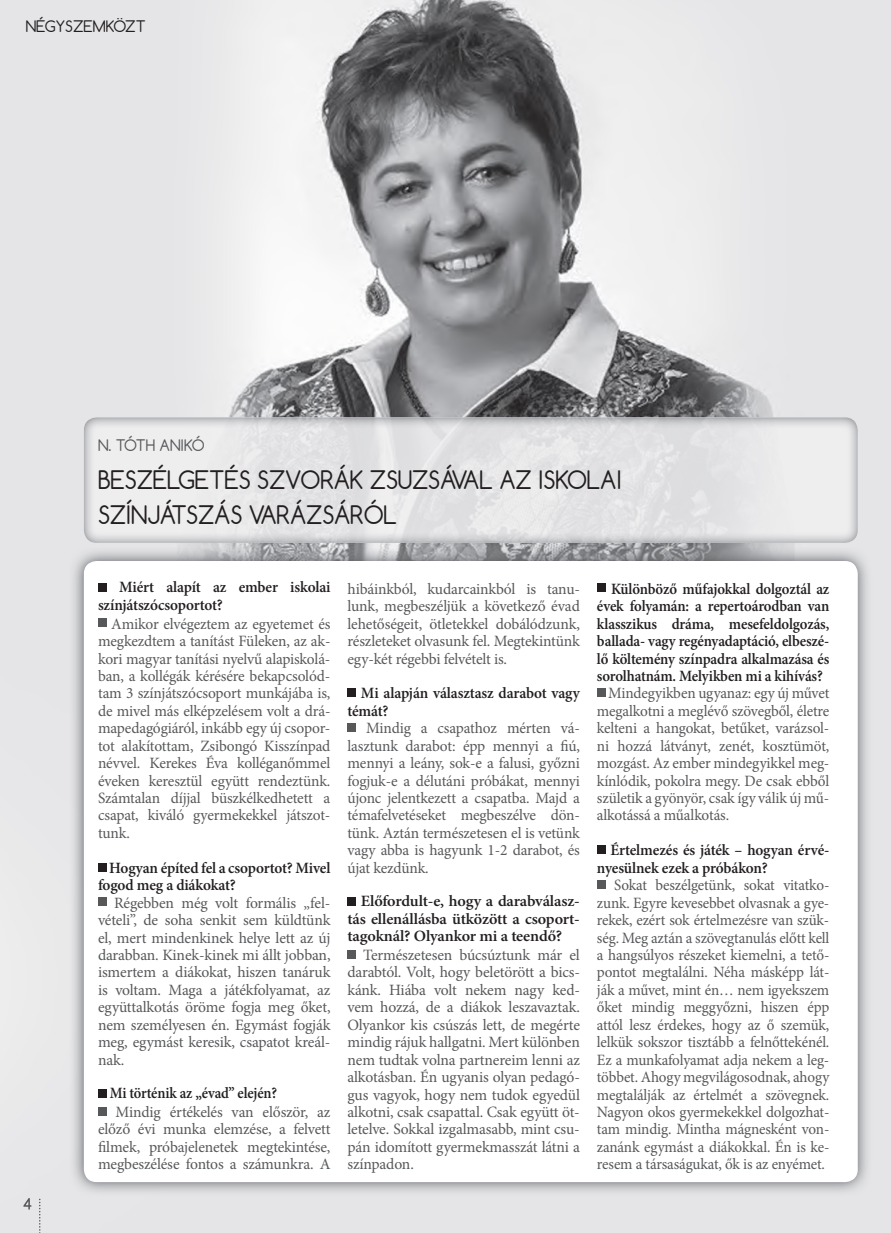
<style>
.page{position:relative;width:891px;height:1233px;background:#fff}
.page>*{position:absolute;margin:0;border:0;box-sizing:border-box;transform-origin:0 0}
.t1{font:24px/34.5px "Comfortaa";letter-spacing:-.01em;color:#231f20}
.t2{font:15.75px/17.4px "Minion Pro";letter-spacing:-.01em;color:#57585a;text-align:justify}
.t3{font:15.75px/17.4px "Minion Pro";letter-spacing:-.01em;color:#57585a;text-align:justify;scale:.96 1}
.t4{font:600 15.75px/17.4px "Minion Pro";letter-spacing:-.01em;color:#231f20}
.t5{font:600 15.75px/17.4px "Minion Pro";letter-spacing:-.01em;color:#231f20;text-align:justify;scale:.94 1}
.t6{font:600 15.75px "Minion Pro";letter-spacing:-.01em;color:#231f20;scale:.92 1}
.t7{font:15px "Comfortaa";color:#231f20}
.t8{font:15px "Comfortaa";color:#57585a}
</style>
<div class="page">
<img style="left:0;top:0;width:891px;height:1232px">
<img style="left:69px;top:547px;width:803px;height:648px">
<div style="left:84px;top:561px;width:774px;height:620px;background:#fff;border-radius:13px"></div>
<div style="left:98px;top:583px;width:9px;height:9px;background:#231f20"></div>
<div style="left:98px;top:618px;width:9px;height:9px;background:#57585a"></div>
<div style="left:98px;top:862px;width:9px;height:9px;background:#231f20"></div>
<div style="left:98px;top:897px;width:9px;height:9px;background:#57585a"></div>
<div style="left:98px;top:1089px;width:9px;height:8px;background:#231f20"></div>
<div style="left:98px;top:1106px;width:9px;height:9px;background:#57585a"></div>
<div style="left:347px;top:688px;width:9px;height:9px;background:#231f20"></div>
<div style="left:347px;top:723px;width:9px;height:8px;background:#57585a"></div>
<div style="left:347px;top:897px;width:9px;height:9px;background:#231f20"></div>
<div style="left:347px;top:950px;width:9px;height:8px;background:#57585a"></div>
<img style="left:84px;top:417px;width:774px;height:126px">
<div style="left:597px;top:583px;width:8px;height:9px;background:#231f20"></div>
<div style="left:597px;top:688px;width:8px;height:9px;background:#57585a"></div>
<div style="left:597px;top:845px;width:8px;height:8px;background:#231f20"></div>
<div style="left:597px;top:880px;width:8px;height:8px;background:#57585a"></div>
<svg style="left:23px;top:1197px;width:9px;height:12px"></svg>
<svg style="left:39px;top:1198px;width:1px;height:35px"></svg>
<p class="t7" style="left:26px;top:21px;width:122px">NÉGYSZEMKÖZT</p>
<p class="t8" style="left:98px;top:439px;width:108px">N. TÓTH ANIKÓ</p>
<h1 class="t1" style="left:98px;top:465px;width:525px">BESZÉLGETÉS SZVORÁK ZSUZSÁVAL AZ ISKOLAI<br>SZÍNJÁTSZÁS VARÁZSÁRÓL</h1>
<p class="t4" style="left:98px;top:579px;width:234px;text-indent:21px">Miért alapít az ember iskolai színjátszócsoportot?</p>
<p class="t2" style="left:98px;top:616px;width:234px;text-indent:13px">Amikor elvégeztem az egyetemet és megkezdtem a tanítást Füleken, az ak&shy;kori magyar tanítási nyelvű alapiskolá&shy;ban, a kollégák kérésére bekapcsolód&shy;tam 3 színjátszócsoport munkájába is, de mivel más elképzelésem volt a drá&shy;mapedagógiáról, inkább egy új csopor&shy;tot alakítottam, Zsibongó Kisszínpad névvel. Kerekes Éva kolléganőmmel éveken keresztül együtt rendeztünk.<br>Számtalan díjjal büszkélkedhetett a csapat, kiváló gyermekekkel játszot&shy;tunk.</p>
<p class="t4" style="left:98px;top:860px;width:234px;text-indent:11px">Hogyan építed fel a csoportot? Mivel fogod meg a diákokat?</p>
<p class="t2" style="left:98px;top:895px;width:234px;text-indent:16px">Régebben még volt formális „fel&shy;vételi”, de soha senkit sem küldtünk el, mert mindenkinek helye lett az új darabban. Kinek-kinek mi állt jobban, ismertem a diákokat, hiszen tanáruk is voltam. Maga a játékfolyamat, az együttalkotás öröme fogja meg őket, nem személyesen én. Egymást fogják meg, egymást keresik, csapatot kreál&shy;nak.</p>
<p class="t6" style="left:110px;top:1086px;width:184px">Mi történik az „évad” elején?</p>
<p class="t2" style="left:98px;top:1104px;width:234px;text-indent:17px">Mindig értékelés van először, az előző évi munka elemzése, a felvett filmek, próbajelenetek megtekintése, megbeszélése fontos a számunkra. A</p>
<p class="t2" style="left:347px;top:581px;width:234px">hibáinkból, kudarcainkból is tanu&shy;lunk, megbeszéljük a következő évad lehetőségeit, ötletekkel dobálódzunk, részleteket olvasunk fel. Megtekintünk egy-két régebbi felvételt is.</p>
<p class="t4" style="left:347px;top:686px;width:234px;text-indent:14px">Mi alapján választasz darabot vagy témát?</p>
<p class="t2" style="left:347px;top:720px;width:234px;text-indent:19px">Mindig a csapathoz mérten vá&shy;lasztunk darabot: épp mennyi a fiú, mennyi a leány, sok-e a falusi, győzni fogjuk-e a délutáni próbákat, mennyi újonc jelentkezett a csapatba. Majd a témafelvetéseket megbeszélve dön&shy;tünk. Aztán természetesen el is vetünk vagy abba is hagyunk 1-2 darabot, és újat kezdünk.</p>
<p class="t4" style="left:347px;top:893px;width:234px;text-align:justify;text-indent:13px">Előfordult-e, hogy a darabválasz&shy;tás ellenállásba ütközött a csoport&shy;tagoknál? Olyankor mi a teendő?</p>
<p class="t2" style="left:347px;top:947px;width:234px;text-indent:16px">Természetesen búcsúztunk már el darabtól. Volt, hogy beletörött a bics&shy;kánk. Hiába volt nekem nagy ked&shy;vem hozzá, de a diákok leszavaztak.<br>Olyankor kis csúszás lett, de megérte mindig rájuk hallgatni. Mert különben nem tudtak volna partnereim lenni az alkotásban. Én ugyanis olyan pedagó&shy;gus vagyok, hogy nem tudok egyedül alkotni, csak csapattal. Csak együtt öt&shy;letelve. Sokkal izgalmasabb, mint csu&shy;pán idomított gyermekmasszát látni a színpadon.</p>
<p class="t5" style="left:597px;top:581px;width:249px;text-indent:14px">Különböző műfajokkal dolgoztál az évek folyamán: a repertoárodban van klasszikus dráma, mesefeldolgozás, ballada- vagy regényadaptáció, elbeszé&shy;lő költemény színpadra alkalmazása és sorolhatnám. Melyikben mi a kihívás?</p>
<p class="t2" style="left:597px;top:686px;width:234px;text-indent:11px">Mindegyikben ugyanaz: egy új művet megalkotni a meglévő szövegből, életre kelteni a hangokat, betűket, varázsol&shy;ni hozzá látványt, zenét, kosztümöt, mozgást. Az ember mindegyikkel meg&shy;kínlódik, pokolra megy. De csak ebből születik a gyönyör, csak így válik új mű&shy;alkotássá a műalkotás.</p>
<p class="t4" style="left:597px;top:842px;width:234px;text-indent:14px">Értelmezés és játék – hogyan érvé&shy;nyesülnek ezek a próbákon?</p>
<p class="t3" style="left:597px;top:877px;width:244px;text-indent:17px">Sokat beszélgetünk, sokat vitatko&shy;zunk. Egyre kevesebbet olvasnak a gye&shy;rekek, ezért sok értelmezésre van szük&shy;ség. Meg aztán a szövegtanulás előtt kell a hangsúlyos részeket kiemelni, a tető&shy;pontot megtalálni. Néha másképp lát&shy;ják a művet, mint én… nem igyekszem őket mindig meggyőzni, hiszen épp attól lesz érdekes, hogy az ő szemük, lelkük sokszor tisztább a felnőttekénél.<br>Ez a munkafolyamat adja nekem a leg&shy;többet. Ahogy megvilágosodnak, ahogy megtalálják az értelmét a szövegnek.<br>Nagyon okos gyermekekkel dolgozhat&shy;tam mindig. Mintha mágnesként von&shy;zanánk egymást a diákokkal. Én is ke&shy;resem a társaságukat, ők is az enyémet.</p>
</div>
